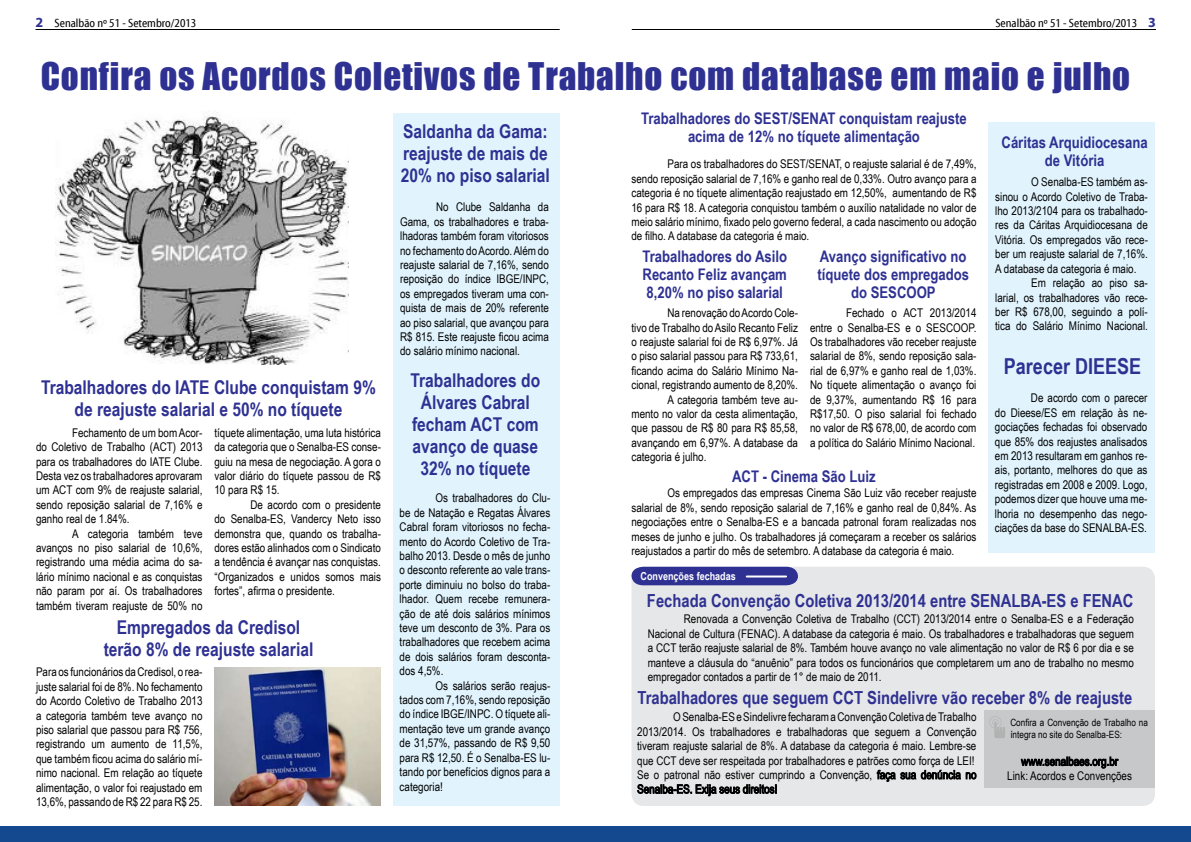
<style>
.page{position:relative;width:1191px;height:842px;background:#fff}
.page>*{position:absolute;margin:0;border:0;box-sizing:border-box;transform-origin:0 0}
.t1{font:35px "Impact";letter-spacing:.025em;color:#2e3192}
.t2{font:700 22px "Arial Narrow";color:#2e3192}
.t3{font:700 19px/22px "Arial Narrow";color:#2e3192;text-align:center}
.t4{font:700 18px "Arial Narrow";color:#2e3192}
.t5{font:700 16px/18px "Arial Narrow";color:#2e3192;text-align:center}
.t6{font:12px/14.4px "Arial Narrow";color:#000;text-align:justify}
.t7{font:12px "Myriad Cn Web";color:#000}
.t8{font:700 11px "Arial Narrow";color:#fff}
.t9{font:10px/12px "Arial Narrow";color:#000}
.s1{font-family:"Myriad Pro";font-weight:700;font-size:14px;color:#2e3192}
</style>
<div class="page">
<hr style="left:36px;top:29px;width:524px;height:1px;background:#000">
<div style="left:0;top:826px;width:595px;height:16px;background:#15498f"></div>
<hr style="left:632px;top:29px;width:524px;height:1px;background:#000">
<div style="left:595px;top:826px;width:596px;height:16px;background:#15498f"></div>
<div style="left:631px;top:567px;width:524px;height:239px;background:#e6e7e8;border-radius:12px"></div>
<div style="left:984px;top:711px;width:171px;height:77px;background:#c6c8ca"></div>
<div style="left:393px;top:113px;width:166px;height:693px;background:#e1f4fd"></div>
<div style="left:988px;top:123px;width:167px;height:430px;background:#e1f4fd"></div>
<img style="left:55px;top:112px;width:293px;height:252px">
<img style="left:214px;top:668px;width:167px;height:138px">
<div style="left:631px;top:567px;width:167px;height:18px;background:#2e3192"></div>
<hr style="left:746px;top:575px;width:40px;height:2px;background:#fff">
<svg style="left:876px;top:770px;width:100px;height:12px"></svg>
<svg style="left:637px;top:784px;width:140px;height:12px"></svg>
<svg style="left:989px;top:716px;width:16px;height:22px"></svg>
<svg style="left:1020px;top:756px;width:98px;height:12px"></svg>
<p class="t7" style="left:36px;top:16px;width:162px"><span class="s1">2</span> Senalbão nº 51 - Setembro/2013</p>
<p class="t7" style="left:995px;top:17px;width:162px">Senalbão nº 51 - Setembro/2013 <span class="s1">3</span></p>
<h1 class="t1" style="left:41px;top:49px;width:1091px">Confira os Acordos Coletivos de Trabalho com database em maio e julho</h1>
<h3 class="t3" style="left:41px;top:375px;width:336px">Trabalhadores do IATE Clube conquistam 9% de reajuste salarial e 50% no tíquete</h3>
<p class="t6" style="left:36px;top:425px;width:168px;text-indent:36px">Fechamento de um bom Acor&shy;do Coletivo de Trabalho (ACT) 2013 para os trabalhadores do IATE Clube.<br>Desta vez os trabalhadores aprovaram um ACT com 9% de reajuste salarial, sendo reposição salarial de 7,16% e ganho real de 1.84%.</p>
<p class="t6" style="left:36px;top:526px;width:168px;text-indent:36px">A categoria também teve avanços no piso salarial de 10,6%, registrando uma média acima do sa&shy;lário mínimo nacional e as conquistas não param por aí. Os trabalhadores também tiveram reajuste de 50% no</p>
<p class="t6" style="left:214px;top:425px;width:168px">tíquete alimentação, uma luta histórica da categoria que o Senalba-ES conse&shy;guiu na mesa de negociação. A gora o valor diário do tíquete passou de R$ 10 para R$ 15.</p>
<p class="t6" style="left:214px;top:497px;width:168px;text-indent:36px">De acordo com o presidente do Senalba-ES, Vandercy Neto isso demonstra que, quando os trabalha&shy;dores estão alinhados com o Sindicato a tendência é avançar nas conquistas. “Organizados e unidos somos mais fortes”, afirma o presidente.</p>
<h3 class="t3" style="left:104px;top:615px;width:211px">Empregados da Credisol terão 8% de reajuste salarial</h3>
<p class="t6" style="left:36px;top:664px;width:168px">Para os funcionários da Credisol, o rea&shy;juste salarial foi de 8%. No fechamento do Acordo Coletivo de Trabalho 2013 a categoria também teve avanço no piso salarial que passou para R$ 756, registrando um aumento de 11,5%, que também ficou acima do salário mí&shy;nimo nacional. Em relação ao tíquete alimentação, o valor foi reajustado em 13,6%, passando de R$ 22 para R$ 25.</p>
<h3 class="t3" style="left:401px;top:119px;width:150px;text-align:justify">Saldanha da Gama: reajuste de mais de 20% no piso salarial</h3>
<p class="t6" style="left:400px;top:200px;width:150px;text-indent:36px">No Clube Saldanha da Gama, os trabalhadores e traba&shy;lhadoras também foram vitoriosos no fechamento do Acordo. Além do reajuste salarial de 7,16%, sendo reposição do índice IBGE/INPC, os empregados tiveram uma con&shy;quista de mais de 20% referente ao piso salarial, que avançou para R$ 815. Este reajuste ficou acima do salário mínimo nacional.</p>
<h3 class="t3" style="left:410px;top:368px;width:131px">Trabalhadores do<br>Álvares Cabral fecham ACT com avanço de quase<br>32% no tíquete</h3>
<p class="t6" style="left:400px;top:491px;width:152px;text-indent:36px">Os trabalhadores do Clu&shy;be de Natação e Regatas Álvares Cabral foram vitoriosos no fecha&shy;mento do Acordo Coletivo de Tra&shy;balho 2013. Desde o mês de junho o desconto referente ao vale trans&shy;porte diminuiu no bolso do traba&shy;lhador. Quem recebe remunera&shy;ção de até dois salários mínimos teve um desconto de 3%. Para os trabalhadores que recebem acima de dois salários foram desconta&shy;dos 4,5%.</p>
<p class="t6" style="left:400px;top:678px;width:152px;text-indent:36px">Os salários serão reajus&shy;tados com 7,16%, sendo reposição do índice IBGE/INPC. O tíquete ali&shy;mentação teve um grande avanço de 31,57%, passando de R$ 9,50 para R$ 12,50. É o Senalba-ES lu&shy;tando por benefícios dignos para a categoria!</p>
<h3 class="t5" style="left:641px;top:108px;width:327px">Trabalhadores do SEST/SENAT conquistam reajuste acima de 12% no tíquete alimentação</h3>
<p class="t6" style="left:631px;top:156px;width:346px;text-indent:36px">Para os trabalhadores do SEST/SENAT, o reajuste salarial é de 7,49%, sendo reposição salarial de 7,16% e ganho real de 0,33%. Outro avanço para a categoria é no tíquete alimentação reajustado em 12,50%, aumentando de R$ 16 para R$ 18. A categoria conquistou também o auxílio natalidade no valor de meio salário mínimo, fixado pelo governo federal, a cada nascimento ou adoção de filho. A database da categoria é maio.</p>
<h3 class="t5" style="left:642px;top:247px;width:146px;text-align:justify">Trabalhadores do Asilo Recanto Feliz avançam 8,20% no piso salarial</h3>
<p class="t6" style="left:667px;top:305px;width:132px">Na renovação do Acordo Cole-</p>
<p class="t6" style="left:631px;top:320px;width:168px">tivo de Trabalho do Asilo Recanto Feliz</p>
<p class="t6" style="left:631px;top:334px;width:168px">o reajuste salarial foi de R$ 6,97%. Já</p>
<p class="t6" style="left:631px;top:349px;width:168px">o piso salarial passou para R$ 733,61,</p>
<p class="t6" style="left:631px;top:363px;width:168px">ficando acima do Salário Mínimo Na-</p>
<p class="t6" style="left:631px;top:377px;width:168px">cional, registrando aumento de 8,20%.</p>
<p class="t6" style="left:667px;top:392px;width:132px">A categoria também teve au-</p>
<p class="t6" style="left:631px;top:406px;width:168px">mento no valor da cesta alimentação,</p>
<p class="t6" style="left:631px;top:421px;width:168px">que passou de R$ 80 para R$ 85,58,</p>
<p class="t6" style="left:631px;top:435px;width:168px">avançando em 6,97%. A database da</p>
<p class="t6" style="left:631px;top:449px;width:76px">categoria é julho.</p>
<h3 class="t5" style="left:817px;top:247px;width:153px">Avanço significativo no tíquete dos empregados do SESCOOP</h3>
<p class="t6" style="left:810px;top:305px;width:168px;text-indent:36px">Fechado o ACT 2013/2014 entre o Senalba-ES e o SESCOOP.<br>Os trabalhadores vão receber reajuste salarial de 8%, sendo reposição sala&shy;rial de 6,97% e ganho real de 1,03%.<br>No tíquete alimentação o avanço foi de 9,37%, aumentando R$ 16 para R$17,50. O piso salarial foi fechado no valor de R$ 678,00, de acordo com a política do Salário Mínimo Nacional.</p>
<h3 class="t5" style="left:732px;top:467px;width:145px">ACT - Cinema São Luiz</h3>
<p class="t6" style="left:631px;top:485px;width:346px;text-indent:36px">Os empregados das empresas Cinema São Luiz vão receber reajuste salarial de 8%, sendo reposição salarial de 7,16% e ganho real de 0,84%. As negociações entre o Senalba-ES e a bancada patronal foram realizadas nos meses de junho e julho. Os trabalhadores já começaram a receber os salários reajustados a partir do mês de setembro. A database da categoria é maio.</p>
<h3 class="t5" style="left:1001px;top:133px;width:148px">Cáritas Arquidiocesana de Vitória</h3>
<p class="t6" style="left:1031px;top:174px;width:118px">O Senalba-ES também as-</p>
<p class="t6" style="left:995px;top:189px;width:154px">sinou o Acordo Coletivo de Traba-</p>
<p class="t6" style="left:995px;top:203px;width:154px">lho 2013/2104 para os trabalhado-</p>
<p class="t6" style="left:995px;top:218px;width:154px">res da Cáritas Arquidiocesana de</p>
<p class="t6" style="left:995px;top:232px;width:154px">Vitória. Os empregados vão rece-</p>
<p class="t6" style="left:995px;top:246px;width:154px">ber um reajuste salarial de 7,16%.</p>
<p class="t6" style="left:995px;top:261px;width:143px">A database da categoria é maio.</p>
<p class="t6" style="left:1031px;top:275px;width:118px">Em relação ao piso sa-</p>
<p class="t6" style="left:995px;top:290px;width:154px">larial, os trabalhadores vão rece-</p>
<p class="t6" style="left:995px;top:304px;width:154px">ber R$ 678,00, seguindo a polí-</p>
<p class="t6" style="left:995px;top:318px;width:154px">tica do Salário Mínimo Nacional.</p>
<h2 class="t2" style="left:1004px;top:349px;width:139px">Parecer DIEESE</h2>
<p class="t6" style="left:995px;top:391px;width:154px;text-indent:36px">De acordo com o parecer do Dieese/ES em relação às ne&shy;gociações fechadas foi observado que 85% dos reajustes analisados em 2013 resultaram em ganhos re&shy;ais, portanto, melhores do que as registradas em 2008 e 2009. Logo, podemos dizer que houve uma me&shy;lhoria no desempenho das nego&shy;ciações da base do SENALBA-ES.</p>
<p class="t8" style="left:640px;top:568px;width:97px">Convenções fechadas</p>
<h3 class="t4" style="left:647px;top:586px;width:488px">Fechada Convenção Coletiva 2013/2014 entre SENALBA-ES e FENAC</h3>
<p class="t6" style="left:648px;top:612px;width:488px;text-indent:36px">Renovada a Convenção Coletiva de Trabalho (CCT) 2013/2014 entre o Senalba-ES e a Federação Nacional de Cultura (FENAC). A database da categoria é maio. Os trabalhadores e trabalhadoras que seguem a CCT terão reajuste salarial de 8%. Também houve avanço no vale alimentação no valor de R$ 6 por dia e se manteve a cláusula do “anuênio” para todos os funcionários que completarem um ano de trabalho no mesmo empregador contados a partir de 1° de maio de 2011.</p>
<h3 class="t4" style="left:637px;top:684px;width:496px">Trabalhadores que seguem CCT Sindelivre vão receber 8% de reajuste</h3>
<p class="t6" style="left:637px;top:709px;width:341px;text-align:left;text-indent:36px">O Senalba-ES e Sindelivre fecharam a Convenção Coletiva de Trabalho 2013/2014. Os trabalhadores e trabalhadoras que seguem a Convenção tiveram reajuste salarial de 8%. A database da categoria é maio. Lembre-se que CCT deve ser respeitada por trabalhadores e patrões como força de LEI!<br>Se o patronal não estiver cumprindo a Convenção, faça sua denúncia no Senalba-ES. Exija seus direitos!</p>
<p class="t9" style="left:1010px;top:716px;width:139px">Confira a Convenção de Trabalho na íntegra no site do Senalba-ES:</p>
<p class="t6" style="left:1007px;top:754px;width:126px;text-align:center">www.senalbaes.org.br<br>Link: Acordos e Convenções</p>
</div>
